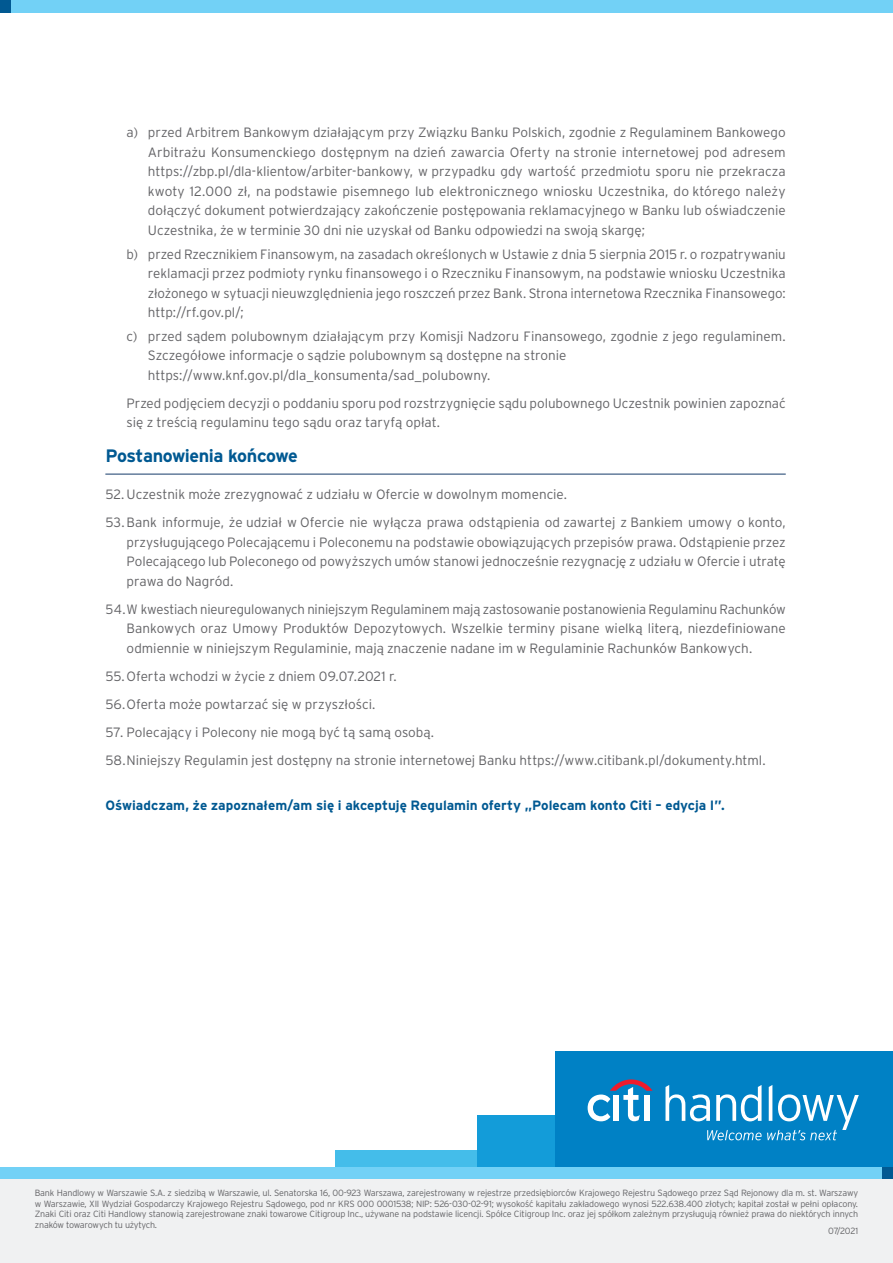
<style>
.page{position:relative;width:893px;height:1263px;background:#fff}
.page>*{position:absolute;margin:0;border:0;box-sizing:border-box;transform-origin:0 0}
.t1{font:700 18px "Interstate Pl";letter-spacing:-.03em;color:#015992}
.t2{font:300 13.5px/19.5px "Interstate Pl";color:#636366}
.t3{font:700 13.5px "Interstate Pl";color:#015992}
.t4{font:300 9px/10.5px "Interstate Pl";letter-spacing:-.02em;color:#636366;text-align:justify}
</style>
<div class="page">
<div style="left:0;top:0;width:12px;height:13px;background:#015992"></div>
<div style="left:12px;top:0;width:881px;height:13px;background:#72d1f6"></div>
<div style="left:0;top:1178px;width:893px;height:85px;background:#f0f1f2"></div>
<div style="left:336px;top:1150px;width:141px;height:17px;background:#44bdea"></div>
<div style="left:477px;top:1115px;width:78px;height:52px;background:#139cd9"></div>
<div style="left:881px;top:1167px;width:12px;height:12px;background:#015992"></div>
<div style="left:0;top:1167px;width:881px;height:12px;background:#72d1f6"></div>
<div style="left:555px;top:1051px;width:338px;height:116px;background:#0081c5"></div>
<svg style="left:665px;top:1085px;width:194px;height:55px"></svg>
<svg style="left:588px;top:1079px;width:64px;height:42px"></svg>
<div style="left:644px;top:1095px;width:5px;height:26px;background:#fff"></div>
<hr style="left:105px;top:474px;width:681px;height:1px;background:#153b69">
<p class="t2" style="left:148px;top:123px;width:639px;text-align:justify;text-indent:-21px">a) przed Arbitrem Bankowym działającym przy Związku Banku Polskich, zgodnie z Regulaminem Bankowego Arbitrażu Konsumenckiego dostępnym na dzień zawarcia Oferty na stronie internetowej pod adresem https://zbp.pl/dla-klientow/arbiter-bankowy, w przypadku gdy wartość przedmiotu sporu nie przekracza kwoty 12.000 zł, na podstawie pisemnego lub elektronicznego wniosku Uczestnika, do którego należy dołączyć dokument potwierdzający zakończenie postępowania reklamacyjnego w Banku lub oświadczenie Uczestnika, że w terminie 30 dni nie uzyskał od Banku odpowiedzi na swoją skargę;</p>
<p class="t2" style="left:148px;top:244px;width:639px;text-align:justify;text-indent:-21px">b) przed Rzecznikiem Finansowym, na zasadach określonych w Ustawie z dnia 5 sierpnia 2015 r. o rozpatrywaniu reklamacji przez podmioty rynku finansowego i o Rzeczniku Finansowym, na podstawie wniosku Uczestnika złożonego w sytuacji nieuwzględnienia jego roszczeń przez Bank. Strona internetowa Rzecznika Finansowego: http://rf.gov.pl/;</p>
<p class="t2" style="left:148px;top:326px;width:639px;text-indent:-21px">c) przed sądem polubownym działającym przy Komisji Nadzoru Finansowego, zgodnie z jego regulaminem.<br>Szczegółowe informacje o sądzie polubownym są dostępne na stronie https://www.knf.gov.pl/dla_konsumenta/sad_polubowny.</p>
<p class="t2" style="left:127px;top:393px;width:661px">Przed podjęciem decyzji o poddaniu sporu pod rozstrzygnięcie sądu polubownego Uczestnik powinien zapoznać się z treścią regulaminu tego sądu oraz taryfą opłat.</p>
<h1 class="t1" style="left:105px;top:445px;width:194px">Postanowienia końcowe</h1>
<p class="t2" style="left:105px;top:480px;width:682px;line-height:28px">52. Uczestnik może zrezygnować z udziału w Ofercie w dowolnym momencie.<br>53.Bank informuje, że udział w Ofercie nie wyłącza prawa odstąpienia od zawartej z Bankiem umowy o konto,</p>
<p class="t2" style="left:127px;top:532px;width:661px;text-align:justify">przysługującego Polecającemu i Poleconemu na podstawie obowiązujących przepisów prawa. Odstąpienie przez Polecającego lub Poleconego od powyższych umów stanowi jednocześnie rezygnację z udziału w Ofercie i utratę prawa do Nagród.</p>
<p class="t2" style="left:127px;top:599px;width:661px;text-align:justify;text-indent:-21px">54.W kwestiach nieuregulowanych niniejszym Regulaminem mają zastosowanie postanowienia Regulaminu Rachunków Bankowych oraz Umowy Produktów Depozytowych. Wszelkie terminy pisane wielką literą, niezdefiniowane odmiennie w niniejszym Regulaminie, mają znaczenie nadane im w Regulaminie Rachunków Bankowych.</p>
<p class="t2" style="left:105px;top:662px;width:293px;line-height:28px">55.Oferta wchodzi w życie z dniem 09.07.2021 r.<br>56.Oferta może powtarzać się w przyszłości.</p>
<p class="t2" style="left:105px;top:718px;width:662px;line-height:28px">57. Polecający i Polecony nie mogą być tą samą osobą.<br>58.Niniejszy Regulamin jest dostępny na stronie internetowej Banku https://www.citibank.pl/dokumenty.html.</p>
<p class="t3" style="left:105px;top:797px;width:621px">Oświadczam, że zapoznałem/am się i akceptuję Regulamin oferty „Polecam konto Citi – edycja I”.</p>
<p class="t4" style="left:35px;top:1187px;width:825px">Bank Handlowy w Warszawie S.A. z siedzibą w Warszawie, ul. Senatorska 16, 00-923 Warszawa, zarejestrowany w rejestrze przedsiębiorców Krajowego Rejestru Sądowego przez Sąd Rejonowy dla m. st. Warszawy w Warszawie, XII Wydział Gospodarczy Krajowego Rejestru Sądowego, pod nr KRS 000 0001538; NIP: 526-030-02-91; wysokość kapitału zakładowego wynosi 522.638.400 złotych; kapitał został w pełni opłacony.<br>Znaki Citi oraz Citi Handlowy stanowią zarejestrowane znaki towarowe Citigroup Inc., używane na podstawie licencji. Spółce Citigroup Inc. oraz jej spółkom zależnym przysługują również prawa do niektórych innych znaków towarowych tu użytych.</p>
<p class="t4" style="left:828px;top:1226px;width:32px">07/2021</p>
</div>
